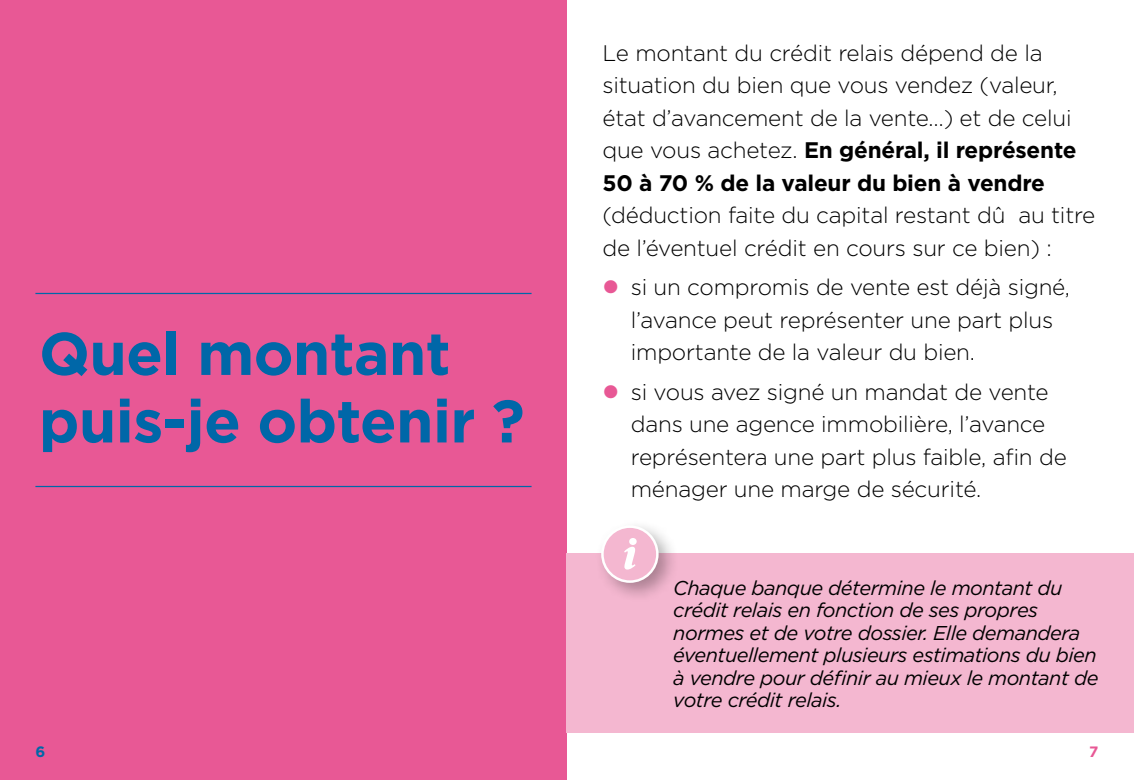
<style>
.page{position:relative;width:1134px;height:780px;background:#fff}
.page>*{position:absolute;margin:0;border:0;box-sizing:border-box;transform-origin:0 0}
.H1_-_chapitres{font:700 60px/67.5px "Gotham";letter-spacing:-.01em;color:#0067a8}
.Texte{font:300 22.5px/32.5px "Gotham";letter-spacing:-.01em;color:#000}
.info_texte{font:italic 20px/22.5px "Gotham";letter-spacing:-.025em;color:#000}
.t1{font:700 15px "Gotham";color:#0067a8}
.t2{font:700 15px "Gotham";color:#e85895}
.s1{font-weight:700}
</style>
<div class="page">
<div style="left:0;top:0;width:567px;height:780px;background:#e85895"></div>
<div style="left:567px;top:553px;width:567px;height:179px;background:#f4b7d0"></div>
<hr style="left:35px;top:486px;width:496px;height:1px;background:#0067a8">
<hr style="left:35px;top:293px;width:496px;height:1px;background:#0067a8">
<div style="left:595px;top:519px;width:85px;height:85px;background:#000;opacity:.3"></div>
<div style="left:602px;top:526px;width:55px;height:55px;background:#f4b7d0;border-radius:50%"></div>
<div style="left:601px;top:525px;width:58px;height:58px;border:2px solid #fff;border-radius:50%"></div>
<svg style="left:624px;top:538px;width:13px;height:31px"></svg>
<h1 class="H1_-_chapitres" style="left:39px;top:319px;width:487px">Quel montant puis-je obtenir ?</h1>
<p class="Texte" style="left:602px;top:36px;width:494px">Le montant du crédit relais dépend de la situation du bien que vous vendez (valeur, état d’avancement de la vente…) et de celui que vous achetez. <span class="s1">En général, il représente 50 à 70 % de la valeur du bien à vendre </span>(déduction faite du capital restant dû au titre de l’éventuel crédit en cours sur ce bien) :</p>
<p class="Texte" style="left:631px;top:270px;width:441px">si un compromis de vente est déjà signé, l’avance peut représenter une part plus importante de la valeur du bien.</p>
<p class="Texte" style="left:631px;top:375px;width:438px">si vous avez signé un mandat de vente dans une agence immobilière, l’avance représentera une part plus faible, afin de ménager une marge de sécurité.</p>
<p class="info_texte" style="left:673px;top:576px;width:427px">Chaque banque détermine le montant du crédit relais en fonction de ses propres normes et de votre dossier. Elle demandera éventuellement plusieurs estimations du bien à vendre pour définir au mieux le montant de votre crédit relais.</p>
<p class="t1" style="left:35px;top:741px;width:11px">6</p>
<p class="t2" style="left:1089px;top:741px;width:11px">7</p>
</div>
